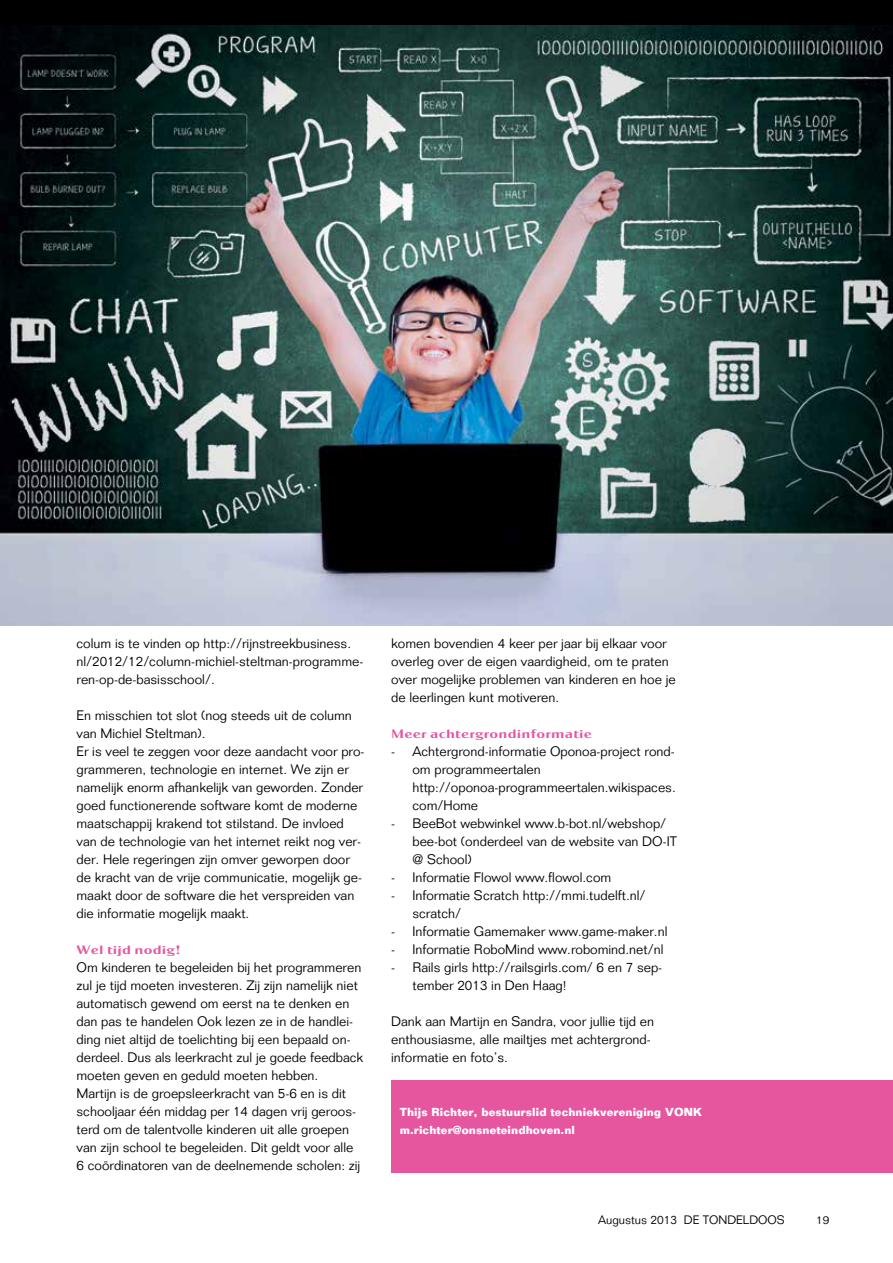
<style>
.page{position:relative;width:893px;height:1263px;background:#fff}
.page>*{position:absolute;margin:0;border:0;box-sizing:border-box;transform-origin:0 0}
.t1{font:300 13.5px/18px "Folio";color:#000}
.t2{font:300 12px "Folio";color:#000}
.t3{font:700 11.4px/18px "Folio";letter-spacing:.015em;color:#fff;scale:.95 1}
.t4{font:700 11.25px "Globe SB";letter-spacing:.015em;color:#e5569f;scale:1.3 1}
.t5{font:300 11.25px "Folio";color:#000;scale:1.05 1}
</style>
<div class="page">
<div style="left:391px;top:1080px;width:502px;height:93px;background:#e5569f"></div>
<div style="left:0;top:0;width:893px;height:26px;background:#000"></div>
<img style="left:0;top:26px;width:893px;height:599px">
<p class="t1" style="left:77px;top:634px;width:288px">colum is te vinden op http://rijnstreekbusiness. nl/2012/12/column-michiel-steltman-programme&shy;ren-op-de-basisschool/.</p>
<p class="t1" style="left:77px;top:706px;width:290px">En misschien tot slot (nog steeds uit de column van Michiel Steltman).<br>Er is veel te zeggen voor deze aandacht voor pro&shy;grammeren, technologie en internet. We zijn er namelijk enorm afhankelijk van geworden. Zonder goed functionerende software komt de moderne maatschappij krakend tot stilstand. De invloed van de technologie van het internet reikt nog ver&shy;der. Hele regeringen zijn omver geworpen door de kracht van de vrije communicatie, mogelijk ge&shy;maakt door de software die het verspreiden van die informatie mogelijk maakt.</p>
<p class="t4" style="left:77px;top:943px;width:81px">Wel tijd nodig!</p>
<p class="t1" style="left:77px;top:958px;width:288px">Om kinderen te begeleiden bij het programmeren zul je tijd moeten investeren. Zij zijn namelijk niet automatisch gewend om eerst na te denken en dan pas te handelen Ook lezen ze in de handlei&shy;ding niet altijd de toelichting bij een bepaald on&shy;derdeel. Dus als leerkracht zul je goede feedback moeten geven en geduld moeten hebben.<br>Martijn is de groepsleerkracht van 5-6 en is dit schooljaar één middag per 14 dagen vrij geroos&shy;terd om de talentvolle kinderen uit alle groepen van zijn school te begeleiden. Dit geldt voor alle 6 coördinatoren van de deelnemende scholen: zij</p>
<p class="t1" style="left:391px;top:634px;width:286px">komen bovendien 4 keer per jaar bij elkaar voor overleg over de eigen vaardigheid, om te praten over mogelijke problemen van kinderen en hoe je de leerlingen kunt motiveren.</p>
<p class="t4" style="left:391px;top:727px;width:156px">Meer achtergrondinformatie</p>
<p class="t1" style="left:412px;top:742px;width:265px;text-indent:-21px">- Achtergrond-informatie Oponoa-project rond&shy;om programmeertalen http://oponoa-programmeertalen.wikispaces. com/Home</p>
<p class="t1" style="left:412px;top:814px;width:266px;text-indent:-21px">- BeeBot webwinkel www.b-bot.nl/webshop/ bee-bot (onderdeel van de website van DO-IT @ School)</p>
<p class="t1" style="left:391px;top:868px;width:222px">- Informatie Flowol www.flowol.com</p>
<p class="t1" style="left:412px;top:886px;width:235px;text-indent:-21px">- Informatie Scratch http://mmi.tudelft.nl/ scratch/</p>
<p class="t1" style="left:391px;top:922px;width:278px">- Informatie Gamemaker www.game-maker.nl</p>
<p class="t1" style="left:391px;top:940px;width:274px">- Informatie RoboMind www.robomind.net/nl</p>
<p class="t1" style="left:412px;top:958px;width:251px;text-indent:-21px">- Rails girls http://railsgirls.com/ 6 en 7 sep&shy;tember 2013 in Den Haag!</p>
<p class="t1" style="left:391px;top:1012px;width:264px">Dank aan Martijn en Sandra, voor jullie tijd en enthousiasme, alle mailtjes met achtergrond&shy;informatie en foto’s.</p>
<p class="t3" style="left:400px;top:1103px;width:320px">Thijs Richter, bestuurslid techniekvereniging VONK m.richter@onsneteindhoven.nl</p>
<p class="t2" style="left:598px;top:1212px;width:188px">Augustus 2013 DE TONDELDOOS</p>
<p class="t5" style="left:816px;top:1213px;width:14px">19</p>
</div>
